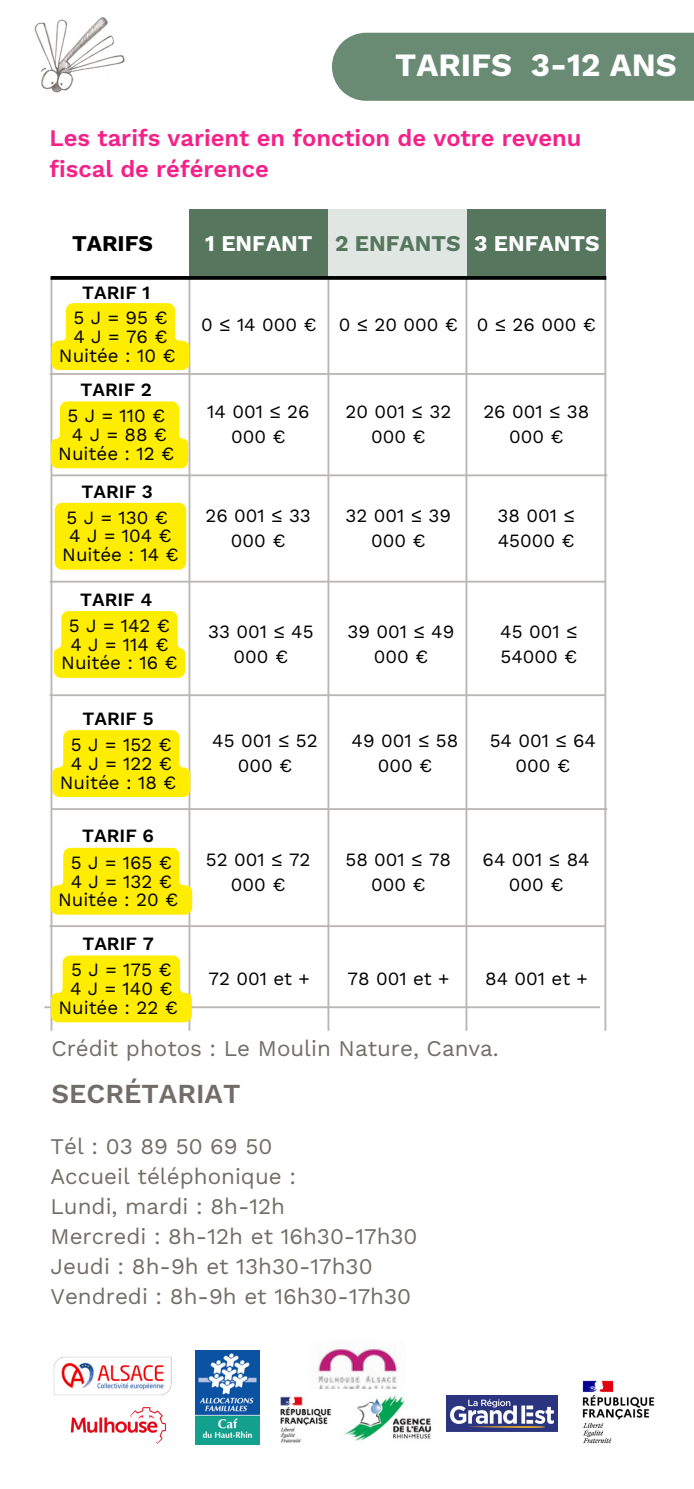
<style>
.page{position:relative;width:694px;height:1489px;background:#fff}
.page>*{position:absolute;margin:0;border:0;box-sizing:border-box;transform-origin:0 0}
.t1{font:700 32.5px "Work Sans";color:#fff}
.t2{font:600 27.5px "Work Sans";color:#726d68}
.t3{font:600 23.75px/32px "Work Sans";color:#f62188}
.t4{font:22.5px/29.8px "Work Sans";color:#726d68}
.t5{font:700 22.5px "Work Sans";color:#fff}
.t6{font:700 22.5px "Work Sans";color:#56765e}
.t7{font:700 22.5px "Work Sans";color:#000}
.t8{font:18.75px/25px "Work Sans";color:#000;text-align:center}
.t9{font:600 18.75px "Work Sans";color:#000}
</style>
<div class="page">
<img style="left:34px;top:17px;width:91px;height:76px">
<img style="left:53px;top:1356px;width:119px;height:40px">
<img style="left:582px;top:1380px;width:73px;height:64px">
<img style="left:446px;top:1395px;width:111px;height:36px">
<img style="left:195px;top:1350px;width:64px;height:94px">
<img style="left:318px;top:1347px;width:79px;height:42px">
<img style="left:70px;top:1407px;width:97px;height:37px">
<div style="left:332px;top:33px;width:362px;height:68px;background:#698a73"></div>
<hr style="left:327px;top:278px;width:2px;height:753px;background:#bbb7b4">
<hr style="left:465px;top:273px;width:2px;height:758px;background:#bbb7b4">
<hr style="left:604px;top:278px;width:2px;height:753px;background:#bbb7b4">
<div style="left:189px;top:209px;width:139px;height:69px;background:#56765e"></div>
<div style="left:328px;top:209px;width:139px;height:69px;background:#e0e7e2"></div>
<div style="left:467px;top:209px;width:139px;height:69px;background:#56765e"></div>
<hr style="left:188px;top:278px;width:2px;height:753px;background:#bbb7b4">
<hr style="left:51px;top:278px;width:1px;height:753px;background:#bbb7b4">
<svg style="left:51px;top:276px;width:555px;height:4px;background:#0e0e0e"></svg>
<hr style="left:44px;top:1006px;width:556px;height:2px;background:#bbb7b4">
<hr style="left:50px;top:373px;width:555px;height:2px;background:#bbb7b4">
<hr style="left:51px;top:474px;width:556px;height:2px;background:#bbb7b4">
<hr style="left:50px;top:581px;width:555px;height:1px;background:#bbb7b4">
<hr style="left:50px;top:694px;width:555px;height:2px;background:#bbb7b4">
<hr style="left:51px;top:808px;width:556px;height:2px;background:#bbb7b4">
<hr style="left:50px;top:925px;width:555px;height:2px;background:#bbb7b4">
<img style="left:280px;top:1395px;width:152px;height:48px">
<svg style="left:51px;top:303px;width:138px;height:67px;background:#feee20"></svg>
<svg style="left:51px;top:401px;width:137px;height:67px;background:#feed14"></svg>
<div style="left:55px;top:503px;width:131px;height:67px;background:#ffed00"></div>
<svg style="left:54px;top:611px;width:131px;height:67px;background:#fe1"></svg>
<svg style="left:52px;top:730px;width:138px;height:67px;background:#feee18"></svg>
<svg style="left:50px;top:848px;width:142px;height:67px;background:#fded1b"></svg>
<svg style="left:51px;top:955px;width:141px;height:67px;background:#fded19"></svg>
<p class="t1" style="left:395px;top:46px;width:283px">TARIFS 3-12 ANS</p>
<h3 class="t3" style="left:50px;top:121px;width:533px">Les tarifs varient en fonction de votre revenu fiscal de référence</h3>
<h3 class="t7" style="left:72px;top:230px;width:82px">TARIFS</h3>
<h3 class="t5" style="left:205px;top:230px;width:109px">1 ENFANT</h3>
<p class="t6" style="left:335px;top:230px;width:127px">2 ENFANTS</p>
<p class="t5" style="left:474px;top:230px;width:127px">3 ENFANTS</p>
<p class="t9" style="left:82px;top:282px;width:70px">TARIF 1</p>
<h6 class="t8" style="left:73px;top:305px;width:96px">5J=95€</h6>
<p class="t8" style="left:73px;top:324px;width:96px">4J=76€</p>
<p class="t8" style="left:59px;top:343px;width:118px">Nuitée : 10 €</p>
<p class="t9" style="left:81px;top:379px;width:73px">TARIF 2</p>
<p class="t8" style="left:67px;top:403px;width:99px">5J=110€</p>
<p class="t8" style="left:72px;top:422px;width:97px">4J=88€</p>
<p class="t8" style="left:58px;top:441px;width:117px">Nuitée : 12 €</p>
<p class="t9" style="left:82px;top:480px;width:73px">TARIF 3</p>
<h6 class="t8" style="left:67px;top:505px;width:103px">5J=130€</h6>
<p class="t8" style="left:69px;top:523px;width:104px">4J=104€</p>
<p class="t8" style="left:62px;top:542px;width:118px">Nuitée : 14 €</p>
<p class="t9" style="left:80px;top:589px;width:74px">TARIF 4</p>
<p class="t8" style="left:69px;top:613px;width:103px">5J=142€</p>
<p class="t8" style="left:70px;top:632px;width:100px">4J=114€</p>
<p class="t8" style="left:61px;top:650px;width:118px">Nuitée : 16 €</p>
<p class="t9" style="left:83px;top:707px;width:73px">TARIF 5</p>
<h6 class="t8" style="left:71px;top:732px;width:102px">5J=152€</h6>
<p class="t8" style="left:71px;top:751px;width:103px">4J=122€</p>
<p class="t8" style="left:60px;top:770px;width:118px">Nuitée : 18 €</p>
<p class="t9" style="left:82px;top:825px;width:73px">TARIF 6</p>
<p class="t8" style="left:71px;top:850px;width:103px">5J=165€</p>
<p class="t8" style="left:71px;top:868px;width:103px">4J=132€</p>
<p class="t8" style="left:58px;top:887px;width:122px">Nuitée : 20 €</p>
<p class="t9" style="left:82px;top:932px;width:73px">TARIF 7</p>
<h6 class="t8" style="left:71px;top:957px;width:102px">5J=175€</h6>
<p class="t8" style="left:70px;top:976px;width:104px">4J=140€</p>
<p class="t8" style="left:58px;top:995px;width:121px">Nuitée : 22 €</p>
<p class="t8" style="left:201px;top:312px;width:117px">0≤14000€</p>
<p class="t8" style="left:339px;top:312px;width:121px">0≤20000€</p>
<p class="t8" style="left:477px;top:312px;width:121px">0≤26000€</p>
<p class="t8" style="left:207px;top:399px;width:104px">14 001 ≤ 26<br>000 €</p>
<p class="t8" style="left:345px;top:399px;width:107px">20 001 ≤ 32<br>000 €</p>
<p class="t8" style="left:483px;top:399px;width:107px">26 001 ≤ 38<br>000 €</p>
<p class="t8" style="left:205px;top:503px;width:107px">26 001 ≤ 33<br>000 €</p>
<p class="t8" style="left:345px;top:503px;width:107px">32 001 ≤ 39<br>000 €</p>
<h6 class="t8" style="left:497px;top:503px;width:79px;text-align:left">38 001 ≤<br>45000 €</h6>
<p class="t8" style="left:208px;top:619px;width:107px">33 001 ≤ 45<br>000 €</p>
<p class="t8" style="left:347px;top:619px;width:108px">39 001 ≤ 49<br>000 €</p>
<p class="t8" style="left:500px;top:619px;width:79px;text-align:left">45 001 ≤<br>54000 €</p>
<p class="t8" style="left:212px;top:728px;width:107px">45 001 ≤ 52<br>000 €</p>
<p class="t8" style="left:352px;top:728px;width:108px">49 001 ≤ 58<br>000 €</p>
<p class="t8" style="left:490px;top:728px;width:108px">54 001 ≤ 64<br>000 €</p>
<p class="t8" style="left:206px;top:847px;width:106px">52 001 ≤ 72<br>000 €</p>
<h6 class="t8" style="left:345px;top:847px;width:107px">58 001 ≤ 78<br>000 €</h6>
<p class="t8" style="left:482px;top:847px;width:109px">64 001 ≤ 84<br>000 €</p>
<p class="t8" style="left:208px;top:966px;width:103px">72 001 et +</p>
<p class="t8" style="left:347px;top:966px;width:103px">78 001 et +</p>
<p class="t8" style="left:485px;top:966px;width:104px">84 001 et +</p>
<h3 class="t4" style="left:51px;top:1033px;width:449px">Crédit photos : Le Moulin Nature, Canva.</h3>
<h4 class="t2" style="left:51px;top:1077px;width:190px">SECRÉTARIAT</h4>
<h1 class="t4" style="left:51px;top:1131px;width:368px">Tél : 03 89 50 69 50<br>Accueil téléphonique :<br>Lundi, mardi : 8h-12h<br>Mercredi : 8h-12h et 16h30-17h30<br>Jeudi : 8h-9h et 13h30-17h30<br>Vendredi : 8h-9h et 16h30-17h30</h1>
</div>
